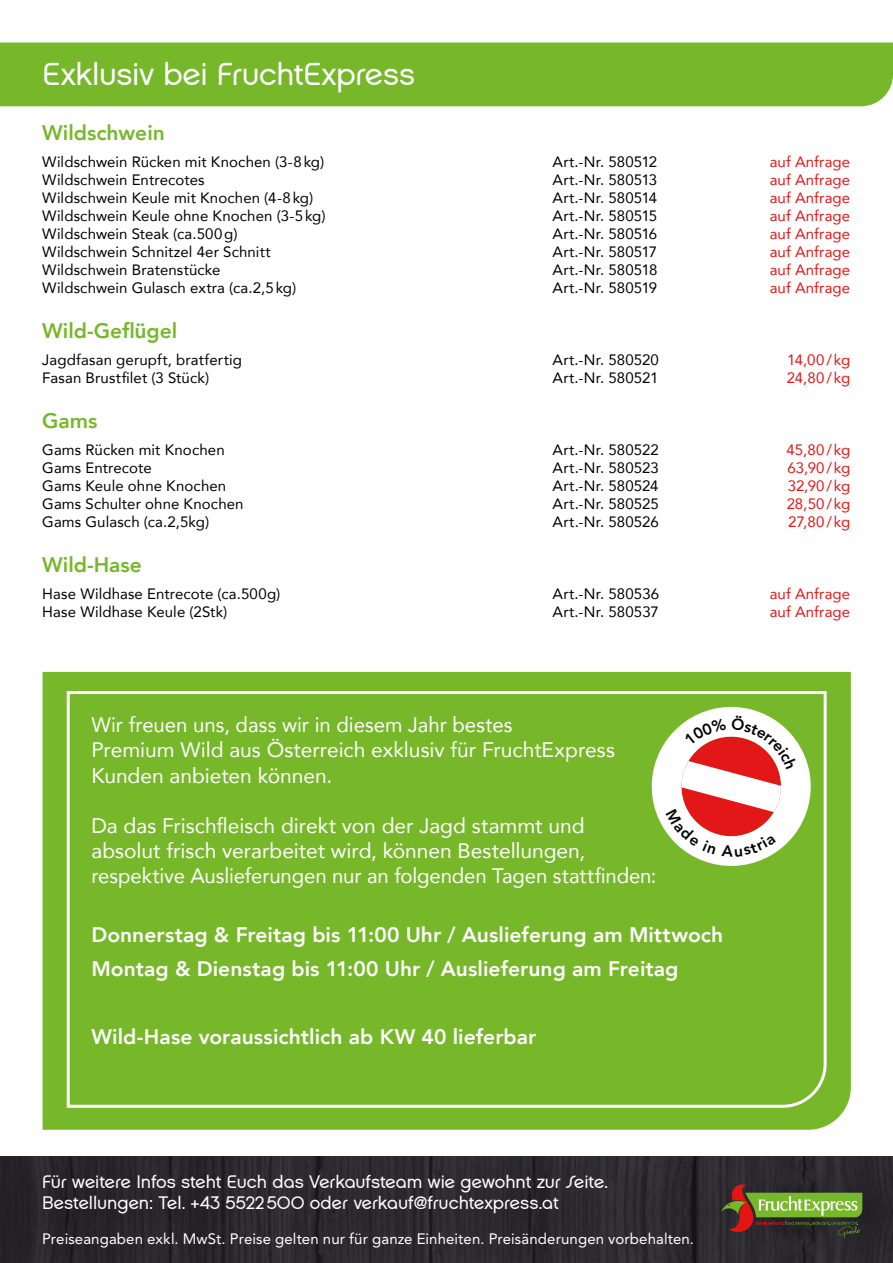
<style>
.page{position:relative;width:893px;height:1263px;background:#fff}
.page>*{position:absolute;margin:0;border:0;box-sizing:border-box;transform-origin:0 0}
.t1{font:31.5px "Service Bund Custom Normal";letter-spacing:-.01em;color:#fff}
.t2{font:21px/25.2px "Avenir LT Com";color:#fff}
.t3{font:800 21px/33.8px "Avenir LT Com";letter-spacing:.005em;color:#fff}
.t4{font:800 21px "Avenir LT Com";color:#76b82a}
.t5{font:18px/21.6px "Service Bund Custom Normal";letter-spacing:-.01em;color:#fff}
.t6{font:15px "Avenir LT Com";letter-spacing:.01em;color:#000}
.t7{font:15px "Avenir LT Com";letter-spacing:.01em;color:#e41513}
.t8{font:15px "Avenir LT Std";letter-spacing:.005em;color:#fff}
</style>
<div class="page">
<div style="left:43px;top:672px;width:808px;height:458px;background:#76b82a"></div>
<img style="left:0;top:1157px;width:893px;height:106px">
<svg style="left:721px;top:1184px;width:141px;height:54px;background:#5c6236"></svg>
<div style="left:65px;top:689px;width:763px;height:420px;background:#76b82a"></div>
<div style="left:0;top:43px;width:893px;height:63px;background:#76b82a"></div>
<svg style="left:643px;top:698px;width:176px;height:176px"></svg>
<h1 class="t1" style="left:43px;top:55px;width:374px">Exklusiv bei FruchtExpress</h1>
<h2 class="t4" style="left:42px;top:121px;width:124px">Wildschwein</h2>
<p class="t6" style="left:42px;top:152px;width:283px">Wildschwein Rücken mit Knochen (3-8kg)</p>
<p class="t6" style="left:553px;top:152px;width:106px">Art.-Nr. 580512</p>
<p class="t7" style="left:770px;top:152px;width:82px">auf Anfrage</p>
<p class="t6" style="left:42px;top:170px;width:164px">Wildschwein Entrecotes</p>
<p class="t6" style="left:553px;top:170px;width:106px">Art.-Nr. 580513</p>
<p class="t7" style="left:770px;top:170px;width:82px">auf Anfrage</p>
<p class="t6" style="left:42px;top:188px;width:272px">Wildschwein Keule mit Knochen (4-8kg)</p>
<p class="t6" style="left:553px;top:188px;width:106px">Art.-Nr. 580514</p>
<p class="t7" style="left:770px;top:188px;width:82px">auf Anfrage</p>
<p class="t6" style="left:42px;top:206px;width:285px">Wildschwein Keule ohne Knochen (3-5kg)</p>
<p class="t6" style="left:553px;top:206px;width:106px">Art.-Nr. 580515</p>
<p class="t7" style="left:770px;top:206px;width:82px">auf Anfrage</p>
<p class="t6" style="left:42px;top:224px;width:197px">Wildschwein Steak (ca.500g)</p>
<p class="t6" style="left:553px;top:224px;width:106px">Art.-Nr. 580516</p>
<p class="t7" style="left:770px;top:224px;width:82px">auf Anfrage</p>
<p class="t6" style="left:42px;top:242px;width:230px">Wildschwein Schnitzel 4er Schnitt</p>
<p class="t6" style="left:553px;top:242px;width:106px">Art.-Nr. 580517</p>
<p class="t7" style="left:770px;top:242px;width:82px">auf Anfrage</p>
<p class="t6" style="left:42px;top:260px;width:180px">Wildschwein Bratenstücke</p>
<p class="t6" style="left:553px;top:260px;width:106px">Art.-Nr. 580518</p>
<p class="t7" style="left:770px;top:260px;width:82px">auf Anfrage</p>
<p class="t6" style="left:42px;top:278px;width:255px">Wildschwein Gulasch extra (ca.2,5kg)</p>
<p class="t6" style="left:553px;top:278px;width:106px">Art.-Nr. 580519</p>
<p class="t7" style="left:770px;top:278px;width:82px">auf Anfrage</p>
<h2 class="t4" style="left:42px;top:319px;width:137px">Wild-Geflügel</h2>
<p class="t6" style="left:42px;top:350px;width:201px">Jagdfasan gerupft, bratfertig</p>
<p class="t6" style="left:553px;top:350px;width:108px">Art.-Nr. 580520</p>
<p class="t7" style="left:787px;top:350px;width:65px">14,00/kg</p>
<p class="t6" style="left:42px;top:368px;width:169px">Fasan Brustfilet (3 Stück)</p>
<p class="t6" style="left:553px;top:368px;width:107px">Art.-Nr. 580521</p>
<p class="t7" style="left:787px;top:368px;width:65px">24,80/kg</p>
<h2 class="t4" style="left:42px;top:409px;width:57px">Gams</h2>
<p class="t6" style="left:42px;top:440px;width:184px">Gams Rücken mit Knochen</p>
<p class="t6" style="left:553px;top:440px;width:108px">Art.-Nr. 580522</p>
<p class="t7" style="left:787px;top:440px;width:65px">45,80/kg</p>
<p class="t6" style="left:42px;top:458px;width:111px">Gams Entrecote</p>
<p class="t6" style="left:553px;top:458px;width:108px">Art.-Nr. 580523</p>
<p class="t7" style="left:787px;top:458px;width:64px">63,90/ kg</p>
<p class="t6" style="left:42px;top:476px;width:185px">Gams Keule ohne Knochen</p>
<p class="t6" style="left:553px;top:476px;width:107px">Art.-Nr. 580524</p>
<p class="t7" style="left:788px;top:476px;width:64px">32,90/kg</p>
<p class="t6" style="left:42px;top:494px;width:203px">Gams Schulter ohne Knochen</p>
<p class="t6" style="left:553px;top:494px;width:108px">Art.-Nr. 580525</p>
<p class="t7" style="left:787px;top:494px;width:65px">28,50/ kg</p>
<p class="t6" style="left:42px;top:512px;width:168px">Gams Gulasch (ca.2,5kg)</p>
<p class="t6" style="left:553px;top:512px;width:108px">Art.-Nr. 580526</p>
<p class="t7" style="left:788px;top:512px;width:63px">27,80/kg</p>
<h2 class="t4" style="left:42px;top:553px;width:101px">Wild-Hase</h2>
<p class="t6" style="left:42px;top:584px;width:240px">Hase Wildhase Entrecote (ca.500g)</p>
<p class="t6" style="left:553px;top:584px;width:108px">Art.-Nr. 580536</p>
<p class="t7" style="left:770px;top:584px;width:82px">auf Anfrage</p>
<p class="t6" style="left:42px;top:602px;width:187px">Hase Wildhase Keule (2Stk)</p>
<p class="t6" style="left:553px;top:602px;width:108px">Art.-Nr. 580537</p>
<p class="t7" style="left:770px;top:602px;width:82px">auf Anfrage</p>
<h2 class="t2" style="left:91px;top:712px;width:525px">Wir freuen uns, dass wir in diesem Jahr bestes<br>Premium Wild aus Österreich exklusiv für FruchtExpress<br>Kunden anbieten können.</h2>
<h2 class="t2" style="left:91px;top:813px;width:567px">Da das Frischfleisch direkt von der Jagd stammt und absolut frisch verarbeitet wird, können Bestellungen, respektive Auslieferungen nur an folgenden Tagen stattfinden:</h2>
<h2 class="t3" style="left:91px;top:918px;width:633px">Donnerstag &amp; Freitag bis 11:00 Uhr / Auslieferung am Mittwoch<br>Montag &amp; Dienstag bis 11:00 Uhr / Auslieferung am Freitag</h2>
<h2 class="t3" style="left:91px;top:1019px;width:446px">Wild-Hase voraussichtlich ab KW 40 lieferbar</h2>
<p class="t5" style="left:42px;top:1171px;width:567px">Für weitere Infos steht Euch das Verkaufsteam wie gewohnt zur Seite.<br>Bestellungen: Tel. +43 5522500 oder verkauf@fruchtexpress.at</p>
<p class="t8" style="left:42px;top:1230px;width:653px">Preiseangaben exkl. MwSt. Preise gelten nur für ganze Einheiten. Preisänderungen vorbehalten.</p>
</div>
